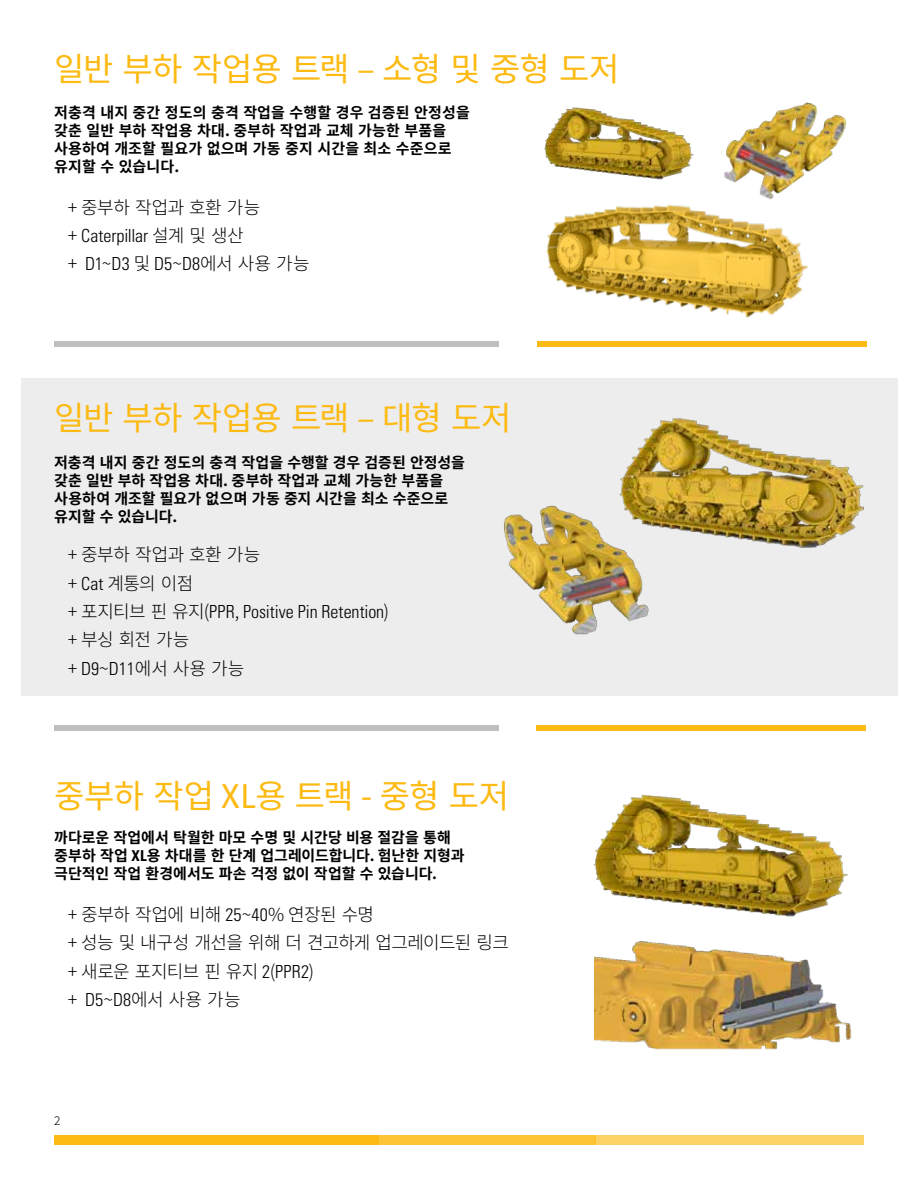
<style>
.page{position:relative;width:918px;height:1188px;background:#fff}
.page>*{position:absolute;margin:0;border:0;box-sizing:border-box;transform-origin:0 0}
.t1{font:33px "Noto Sans KR";letter-spacing:-.025em;color:#fdba12}
.t2{font:300 18px/28.3px "Noto Sans KR";letter-spacing:-.03em;color:#000}
.t3{font:300 condensed 18px "Univers LT Std";color:#000}
.t4{font:300 18px/28.3px "Noto Sans KR";color:#000}
.t5{font:700 15px/18px "Noto Sans KR";letter-spacing:.01em;color:#000}
.t6{font:300 12px "Noto Sans KR";color:#000}
.s1{font-family:"Noto Sans KR";font-stretch:normal}
.s2{font-family:"Univers LT Std";font-stretch:condensed}
</style>
<div class="page">
<div style="left:54px;top:1135px;width:325px;height:10px;background:#fdba12"></div>
<div style="left:379px;top:1135px;width:217px;height:10px;background:#fdc436"></div>
<div style="left:596px;top:1135px;width:268px;height:10px;background:#fdd265"></div>
<div style="left:21px;top:378px;width:876px;height:318px;background:#ededee"></div>
<div style="left:54px;top:341px;width:444px;height:5px;background:#bcbec0"></div>
<div style="left:538px;top:341px;width:329px;height:5px;background:#fdba12"></div>
<div style="left:54px;top:725px;width:444px;height:5px;background:#bcbec0"></div>
<div style="left:536px;top:725px;width:330px;height:5px;background:#fdba12"></div>
<img style="left:546px;top:204px;width:262px;height:113px">
<img style="left:719px;top:102px;width:127px;height:111px">
<img style="left:544px;top:107px;width:150px;height:73px">
<img style="left:619px;top:418px;width:245px;height:130px">
<img style="left:504px;top:497px;width:149px;height:138px">
<img style="left:593px;top:794px;width:255px;height:123px">
<img style="left:594px;top:941px;width:258px;height:109px">
<h1 class="t1" style="left:54px;top:50px;width:567px">일반 부하 작업용 트랙 – 소형 및 중형 도저</h1>
<p class="t5" style="left:54px;top:104px;width:417px">저충격 내지 중간 정도의 충격 작업을 수행할 경우 검증된 안정성을 갖춘 일반 부하 작업용 차대. 중부하 작업과 교체 가능한 부품을 사용하여 개조할 필요가 없으며 가동 중지 시간을 최소 수준으로 유지할 수 있습니다.</p>
<p class="t2" style="left:68px;top:193px;width:194px">+ 중부하 작업과 호환 가능</p>
<p class="t3" style="left:68px;top:225px;width:178px"><span class="s1">+</span> Caterpillar <span class="s1">설계 및 생산</span></p>
<p class="t2" style="left:68px;top:250px;width:243px">+ <span class="s2">D1</span>~<span class="s2">D3</span> 및 <span class="s2">D5</span>~<span class="s2">D8</span>에서 사용 가능</p>
<h1 class="t1" style="left:54px;top:399px;width:459px">일반 부하 작업용 트랙 – 대형 도저</h1>
<p class="t5" style="left:54px;top:453px;width:412px">저충격 내지 중간 정도의 충격 작업을 수행할 경우 검증된 안정성을 갖춘 일반 부하 작업용 차대. 중부하 작업과 교체 가능한 부품을 사용하여 개조할 필요가 없으며 가동 중지 시간을 최소 수준으로 유지할 수 있습니다.</p>
<p class="t2" style="left:68px;top:541px;width:194px">+ 중부하 작업과 호환 가능 + <span class="s2">Cat</span> 계통의 이점</p>
<p class="t3" style="left:68px;top:601px;width:323px"><span class="s1">+ 포지티브 핀 유지(</span>PPR<span class="s1">,</span> Positive Pin Retention<span class="s1">)</span></p>
<p class="t4" style="left:68px;top:626px;width:178px">+ 부싱 회전 가능<br>+ <span class="s2">D9</span>~<span class="s2">D11</span>에서 사용 가능</p>
<h1 class="t1" style="left:54px;top:777px;width:456px">중부하 작업 <span class="s2">XL</span>용 트랙 - 중형 도저</h1>
<p class="t5" style="left:54px;top:829px;width:412px">까다로운 작업에서 탁월한 마모 수명 및 시간당 비용 절감을 통해 중부하 작업 <span class="s2">XL</span>용 차대를 한 단계 업그레이드합니다. 험난한 지형과 극단적인 작업 환경에서도 파손 걱정 없이 작업할 수 있습니다.</p>
<p class="t2" style="left:68px;top:901px;width:443px">+ 중부하 작업에 비해 <span class="s2">25</span>~<span class="s2">40</span>% 연장된 수명<br>+ 성능 및 내구성 개선을 위해 더 견고하게 업그레이드된 링크 + 새로운 포지티브 핀 유지 <span class="s2">2</span>(<span class="s2">PPR2</span>)<br>+ <span class="s2">D5</span>~<span class="s2">D8</span>에서 사용 가능</p>
<p class="t6" style="left:54px;top:1114px;width:8px">2</p>
</div>
